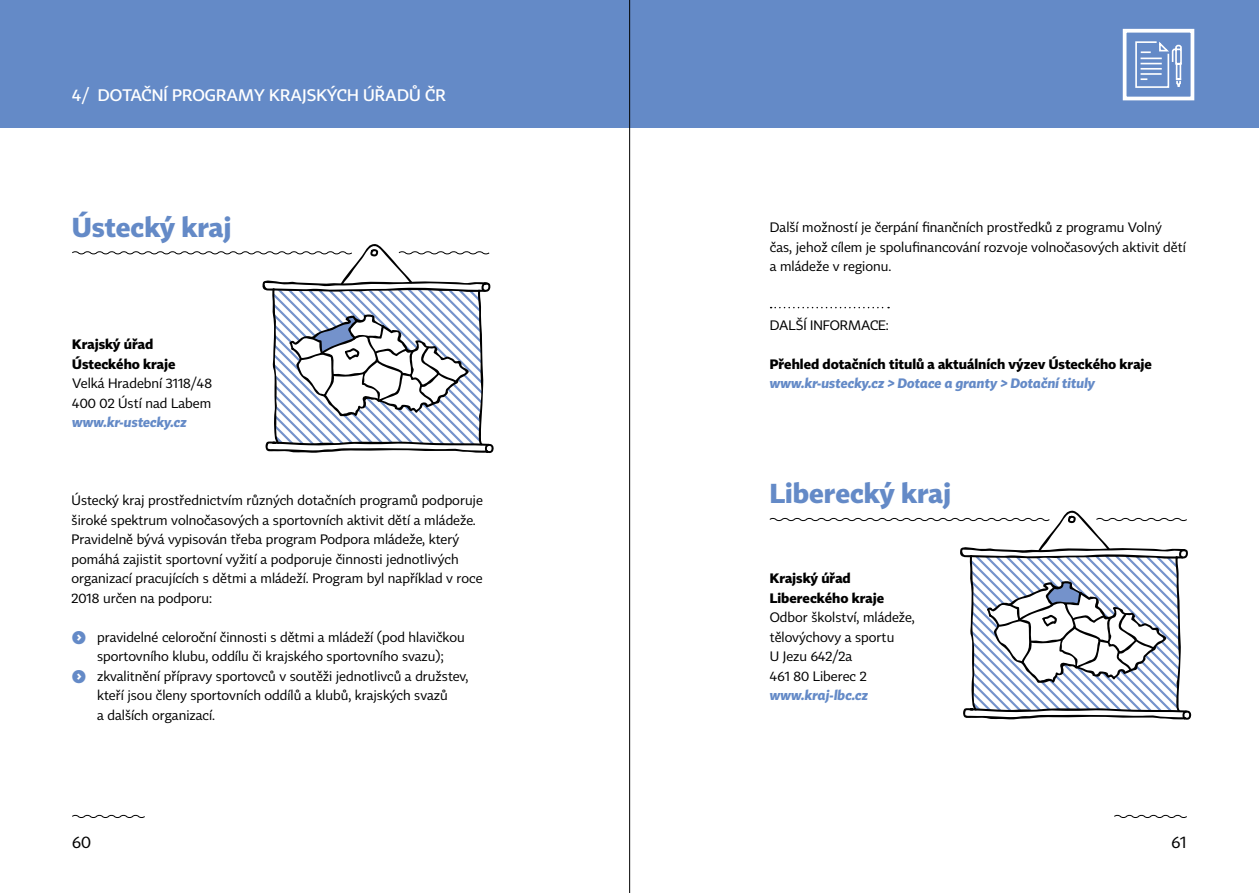
<style>
.page{position:relative;width:1259px;height:893px;background:#fff}
.page>*{position:absolute;margin:0;border:0;box-sizing:border-box;transform-origin:0 0}
.t1{font:700 27px "Tabac Sans";color:#648ac7}
.t2{font:500 16.5px "Tabac Sans";letter-spacing:.005em;color:#fff}
.t3{font:16.5px "Tabac Sans";color:#000}
.t4{font:13.5px/19.5px "Tabac Sans";color:#000}
.t5{font:700 13.5px/19.5px "Tabac Sans";color:#000}
.t6{font:italic 700 13.5px "Tabac Sans";color:#648ac7}
.s1{font-weight:700;font-size:18px;color:#648ac7}
</style>
<div class="page">
<svg style="left:1114px;top:814px;width:73px;height:4px"></svg>
<svg style="left:72px;top:814px;width:73px;height:4px"></svg>
<div style="left:0;top:0;width:1259px;height:128px;background:#648ac7"></div>
<div style="left:1122px;top:29px;width:72px;height:71px;border:4px solid #fff"></div>
<svg style="left:1135px;top:41px;width:47px;height:47px"></svg>
<svg style="left:770px;top:307px;width:119px;height:1px"></svg>
<svg style="left:72px;top:244px;width:422px;height:209px"></svg>
<svg style="left:769px;top:510px;width:422px;height:210px"></svg>
<hr style="left:629px;top:0;width:1px;height:893px;background:#000">
<p class="t2" style="left:72px;top:85px;width:364px">4/ Dotační programy krajských úřadů ČR</p>
<h1 class="t1" style="left:72px;top:210px;width:160px">Ústecký kraj</h1>
<p class="t5" style="left:72px;top:335px;width:105px">Krajský úřad<br>Ústeckého kraje</p>
<p class="t4" style="left:72px;top:374px;width:141px">Velká Hradební 3118/48<br>400 02 Ústí nad Labem</p>
<p class="t6" style="left:72px;top:414px;width:116px">www.kr-ustecky.cz</p>
<p class="t4" style="left:72px;top:491px;width:413px">Ústecký kraj prostřednictvím různých dotačních programů podporuje široké spektrum volnočasových a sportovních aktivit dětí a mládeže.<br>Pravidelně bývá vypisován třeba program Podpora mládeže, který pomáhá zajistit sportovní vyžití a podporuje činnosti jednotlivých organizací pracujících s dětmi a mládeží. Program byl například v roce 2018 určen na podporu:</p>
<p class="t4" style="left:72px;top:627px;width:395px"><span class="s1">У</span> pravidelné celoroční činnosti s dětmi a mládeží (pod hlavičkou</p>
<p class="t4" style="left:97px;top:647px;width:348px">sportovního klubu, oddílu či krajského sportovního svazu);</p>
<p class="t4" style="left:72px;top:666px;width:398px"><span class="s1">У</span> zkvalitnění přípravy sportovců v soutěži jednotlivců a družstev,</p>
<p class="t4" style="left:97px;top:686px;width:352px">kteří jsou členy sportovních oddílů a klubů, krajských svazů</p>
<p class="t4" style="left:97px;top:705px;width:120px">a dalších organizací.</p>
<p class="t4" style="left:770px;top:218px;width:417px">Další možností je čerpání finančních prostředků z programu Volný čas, jehož cílem je spolufinancování rozvoje volnočasových aktivit dětí a mládeže v regionu.</p>
<p class="t4" style="left:770px;top:315px;width:50px">Dalš í informace</p>
<p class="t4" style="left:886px;top:315px;width:4px">:</p>
<p class="t5" style="left:770px;top:354px;width:383px">Přehled dotačních titulů a aktuálních výzev Ústeckého kraje</p>
<p class="t6" style="left:770px;top:375px;width:327px">www.kr-ustecky.cz &gt; Dotace a granty &gt; Dotační tituly</p>
<h1 class="t1" style="left:770px;top:477px;width:183px">Liberecký kraj</h1>
<p class="t5" style="left:770px;top:569px;width:116px">Krajský úřad<br>Libereckého kraje</p>
<p class="t4" style="left:770px;top:608px;width:146px">Odbor školství, mládeže, tělovýchovy a sportu<br>U Jezu 642/2a<br>461 80 Liberec 2</p>
<p class="t6" style="left:770px;top:687px;width:100px">www.kraj-lbc.cz</p>
<p class="t3" style="left:72px;top:832px;width:20px">60</p>
<p class="t3" style="left:1171px;top:832px;width:17px">61</p>
</div>
